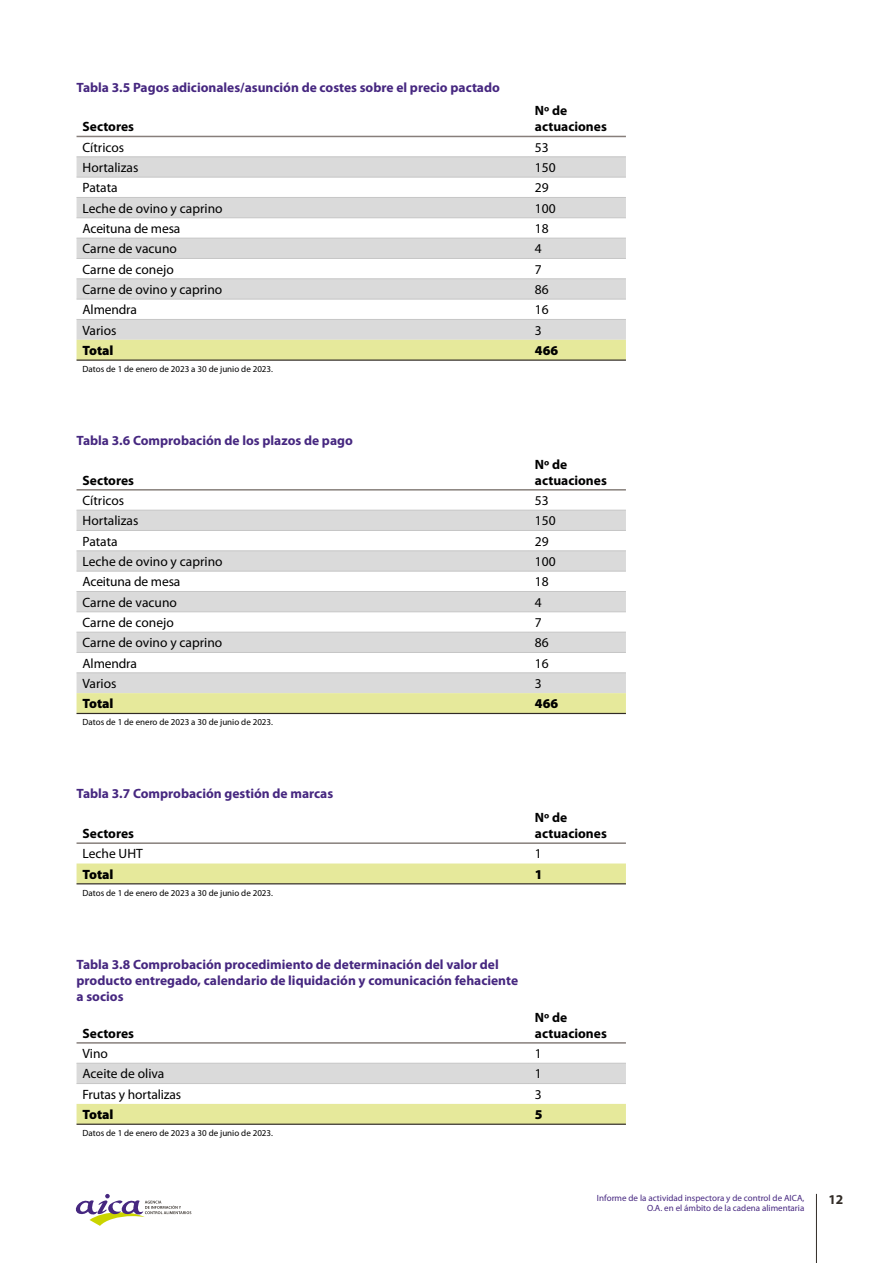
<style>
.page{position:relative;width:893px;height:1263px;background:#fff}
.page>*{position:absolute;margin:0;border:0;box-sizing:border-box;transform-origin:0 0}
.t1{font:13.5px "Myriad Pro";color:#000}
.t2{font:700 13.5px/16.2px "Myriad Pro";color:#462780}
.t3{font:700 13.5px/16.2px "Myriad Pro";color:#000}
.t4{font:900 13.5px "Myriad Pro";color:#000}
.t5{font:700 13.5px "Myriad Pro";color:#312b26}
.t6{font:9px "Myriad Pro";color:#000}
.t7{font:9px/10.8px "Myriad Pro";color:#462780;text-align:right}
</style>
<div class="page">
<hr style="left:816px;top:1194px;width:1px;height:69px;background:#312b26">
<svg style="left:75px;top:1194px;width:116px;height:32px"></svg>
<svg style="left:77px;top:158px;width:549px;height:182px;fill:#dadada"></svg>
<div style="left:77px;top:340px;width:549px;height:19px;background:#e6e99b"></div>
<hr style="left:77px;top:136px;width:452px;height:1px;background:#877f7b">
<hr style="left:529px;top:136px;width:97px;height:1px;background:#877f7b">
<hr style="left:77px;top:359px;width:452px;height:2px;background:#312b26">
<hr style="left:529px;top:359px;width:97px;height:2px;background:#312b26">
<hr style="left:77px;top:157px;width:452px;height:1px;background:#c6c6c6">
<hr style="left:529px;top:157px;width:97px;height:1px;background:#c6c6c6">
<hr style="left:77px;top:177px;width:452px;height:1px;background:#c6c6c6">
<hr style="left:529px;top:177px;width:97px;height:1px;background:#c6c6c6">
<hr style="left:77px;top:197px;width:452px;height:1px;background:#c6c6c6">
<hr style="left:529px;top:197px;width:97px;height:1px;background:#c6c6c6">
<hr style="left:77px;top:218px;width:452px;height:1px;background:#c6c6c6">
<hr style="left:529px;top:218px;width:97px;height:1px;background:#c6c6c6">
<hr style="left:77px;top:238px;width:452px;height:1px;background:#c6c6c6">
<hr style="left:529px;top:238px;width:97px;height:1px;background:#c6c6c6">
<hr style="left:77px;top:258px;width:452px;height:1px;background:#c6c6c6">
<hr style="left:529px;top:258px;width:97px;height:1px;background:#c6c6c6">
<hr style="left:77px;top:279px;width:452px;height:1px;background:#c6c6c6">
<hr style="left:529px;top:279px;width:97px;height:1px;background:#c6c6c6">
<hr style="left:77px;top:299px;width:452px;height:1px;background:#c6c6c6">
<hr style="left:529px;top:299px;width:97px;height:1px;background:#c6c6c6">
<hr style="left:77px;top:319px;width:452px;height:1px;background:#c6c6c6">
<hr style="left:529px;top:319px;width:97px;height:1px;background:#c6c6c6">
<svg style="left:77px;top:511px;width:549px;height:182px;fill:#dadada"></svg>
<svg style="left:77px;top:693px;width:549px;height:20px;background:#e5e79a"></svg>
<hr style="left:77px;top:489px;width:452px;height:2px;background:#877f7b">
<hr style="left:529px;top:489px;width:97px;height:2px;background:#877f7b">
<hr style="left:77px;top:713px;width:452px;height:1px;background:#312b26">
<hr style="left:529px;top:713px;width:97px;height:1px;background:#312b26">
<hr style="left:77px;top:510px;width:452px;height:1px;background:#c6c6c6">
<hr style="left:529px;top:510px;width:97px;height:1px;background:#c6c6c6">
<hr style="left:77px;top:530px;width:452px;height:1px;background:#c6c6c6">
<hr style="left:529px;top:530px;width:97px;height:1px;background:#c6c6c6">
<hr style="left:77px;top:550px;width:452px;height:1px;background:#c6c6c6">
<hr style="left:529px;top:550px;width:97px;height:1px;background:#c6c6c6">
<hr style="left:77px;top:571px;width:452px;height:1px;background:#c6c6c6">
<hr style="left:529px;top:571px;width:97px;height:1px;background:#c6c6c6">
<hr style="left:77px;top:591px;width:452px;height:1px;background:#c6c6c6">
<hr style="left:529px;top:591px;width:97px;height:1px;background:#c6c6c6">
<hr style="left:77px;top:611px;width:452px;height:1px;background:#c6c6c6">
<hr style="left:529px;top:611px;width:97px;height:1px;background:#c6c6c6">
<hr style="left:77px;top:632px;width:452px;height:1px;background:#c6c6c6">
<hr style="left:529px;top:632px;width:97px;height:1px;background:#c6c6c6">
<hr style="left:77px;top:652px;width:452px;height:1px;background:#c6c6c6">
<hr style="left:529px;top:652px;width:97px;height:1px;background:#c6c6c6">
<hr style="left:77px;top:672px;width:452px;height:1px;background:#c6c6c6">
<hr style="left:529px;top:672px;width:97px;height:1px;background:#c6c6c6">
<div style="left:77px;top:863px;width:549px;height:20px;background:#e6e99b"></div>
<hr style="left:77px;top:842px;width:452px;height:2px;background:#877f7b">
<hr style="left:529px;top:842px;width:97px;height:2px;background:#877f7b">
<hr style="left:77px;top:883px;width:452px;height:1px;background:#312b26">
<hr style="left:529px;top:883px;width:97px;height:1px;background:#312b26">
<div style="left:77px;top:1064px;width:549px;height:19px;background:#dadada"></div>
<div style="left:77px;top:1104px;width:549px;height:19px;background:#e6e99b"></div>
<hr style="left:77px;top:1042px;width:452px;height:2px;background:#877f7b">
<hr style="left:529px;top:1042px;width:97px;height:2px;background:#877f7b">
<hr style="left:77px;top:1123px;width:452px;height:2px;background:#312b26">
<hr style="left:529px;top:1123px;width:97px;height:2px;background:#312b26">
<hr style="left:77px;top:1063px;width:452px;height:1px;background:#c6c6c6">
<hr style="left:529px;top:1063px;width:97px;height:1px;background:#c6c6c6">
<hr style="left:77px;top:1083px;width:452px;height:1px;background:#c6c6c6">
<hr style="left:529px;top:1083px;width:97px;height:1px;background:#c6c6c6">
<p class="t2" style="left:77px;top:79px;width:425px">Tabla 3.5 Pagos adicionales/asunción de costes sobre el precio pactado</p>
<p class="t3" style="left:83px;top:118px;width:53px">Sectores</p>
<p class="t3" style="left:535px;top:102px;width:73px">Nº de actuaciones</p>
<p class="t1" style="left:83px;top:139px;width:43px">Cítricos</p>
<p class="t1" style="left:535px;top:139px;width:15px">53</p>
<p class="t1" style="left:83px;top:159px;width:57px">Hortalizas</p>
<p class="t1" style="left:535px;top:159px;width:22px">150</p>
<p class="t1" style="left:83px;top:179px;width:37px">Patata</p>
<p class="t1" style="left:535px;top:179px;width:15px">29</p>
<p class="t1" style="left:83px;top:200px;width:142px">Leche de ovino y caprino</p>
<p class="t1" style="left:535px;top:200px;width:22px">100</p>
<p class="t1" style="left:83px;top:220px;width:99px">Aceituna de mesa</p>
<p class="t1" style="left:535px;top:220px;width:15px">18</p>
<p class="t1" style="left:83px;top:240px;width:96px">Carne de vacuno</p>
<p class="t1" style="left:535px;top:240px;width:8px">4</p>
<p class="t1" style="left:83px;top:261px;width:93px">Carne de conejo</p>
<p class="t1" style="left:535px;top:261px;width:8px">7</p>
<p class="t1" style="left:83px;top:281px;width:141px">Carne de ovino y caprino</p>
<p class="t1" style="left:535px;top:281px;width:15px">86</p>
<p class="t1" style="left:83px;top:301px;width:56px">Almendra</p>
<p class="t1" style="left:535px;top:301px;width:15px">16</p>
<p class="t1" style="left:83px;top:322px;width:35px">Varios</p>
<p class="t1" style="left:535px;top:322px;width:8px">3</p>
<p class="t4" style="left:83px;top:341px;width:33px">Total</p>
<p class="t4" style="left:535px;top:341px;width:25px">466</p>
<p class="t6" style="left:83px;top:363px;width:192px">Datos de 1 de enero de 2023 a 30 de junio de 2023.</p>
<p class="t2" style="left:77px;top:432px;width:278px">Tabla 3.6 Comprobación de los plazos de pago</p>
<p class="t3" style="left:83px;top:472px;width:53px">Sectores</p>
<p class="t3" style="left:535px;top:455px;width:73px">Nº de actuaciones</p>
<p class="t1" style="left:83px;top:492px;width:43px">Cítricos</p>
<p class="t1" style="left:535px;top:492px;width:15px">53</p>
<p class="t1" style="left:83px;top:512px;width:57px">Hortalizas</p>
<p class="t1" style="left:535px;top:512px;width:22px">150</p>
<p class="t1" style="left:83px;top:533px;width:37px">Patata</p>
<p class="t1" style="left:535px;top:533px;width:15px">29</p>
<p class="t1" style="left:83px;top:553px;width:142px">Leche de ovino y caprino</p>
<p class="t1" style="left:535px;top:553px;width:22px">100</p>
<p class="t1" style="left:83px;top:573px;width:99px">Aceituna de mesa</p>
<p class="t1" style="left:535px;top:573px;width:15px">18</p>
<p class="t1" style="left:83px;top:594px;width:96px">Carne de vacuno</p>
<p class="t1" style="left:535px;top:594px;width:8px">4</p>
<p class="t1" style="left:83px;top:614px;width:93px">Carne de conejo</p>
<p class="t1" style="left:535px;top:614px;width:8px">7</p>
<p class="t1" style="left:83px;top:634px;width:141px">Carne de ovino y caprino</p>
<p class="t1" style="left:535px;top:634px;width:15px">86</p>
<p class="t1" style="left:83px;top:655px;width:56px">Almendra</p>
<p class="t1" style="left:535px;top:655px;width:15px">16</p>
<p class="t1" style="left:83px;top:675px;width:35px">Varios</p>
<p class="t1" style="left:535px;top:675px;width:8px">3</p>
<p class="t4" style="left:83px;top:695px;width:33px">Total</p>
<p class="t4" style="left:535px;top:695px;width:25px">466</p>
<p class="t6" style="left:83px;top:717px;width:192px">Datos de 1 de enero de 2023 a 30 de junio de 2023.</p>
<p class="t2" style="left:77px;top:785px;width:258px">Tabla 3.7 Comprobación gestión de marcas</p>
<p class="t3" style="left:83px;top:825px;width:53px">Sectores</p>
<p class="t3" style="left:535px;top:809px;width:73px">Nº de actuaciones</p>
<p class="t1" style="left:83px;top:845px;width:62px">Leche UHT</p>
<p class="t1" style="left:535px;top:845px;width:8px">1</p>
<p class="t4" style="left:83px;top:865px;width:33px">Total</p>
<p class="t4" style="left:535px;top:865px;width:9px">1</p>
<p class="t6" style="left:83px;top:887px;width:192px">Datos de 1 de enero de 2023 a 30 de junio de 2023.</p>
<p class="t2" style="left:77px;top:956px;width:443px">Tabla 3.8 Comprobación procedimiento de determinación del valor del producto entregado, calendario de liquidación y comunicación fehaciente a socios</p>
<p class="t3" style="left:83px;top:1025px;width:53px">Sectores</p>
<p class="t3" style="left:535px;top:1008px;width:73px">Nº de actuaciones</p>
<p class="t1" style="left:83px;top:1045px;width:27px">Vino</p>
<p class="t1" style="left:535px;top:1045px;width:8px">1</p>
<p class="t1" style="left:83px;top:1065px;width:83px">Aceite de oliva</p>
<p class="t1" style="left:535px;top:1065px;width:8px">1</p>
<p class="t1" style="left:83px;top:1086px;width:100px">Frutas y hortalizas</p>
<p class="t1" style="left:535px;top:1086px;width:8px">3</p>
<p class="t4" style="left:83px;top:1105px;width:33px">Total</p>
<p class="t4" style="left:535px;top:1105px;width:9px">5</p>
<p class="t6" style="left:83px;top:1127px;width:192px">Datos de 1 de enero de 2023 a 30 de junio de 2023.</p>
<p class="t7" style="left:597px;top:1192px;width:209px">Informe de la actividad inspectora y de control de AICA,<br>O.A. en el ámbito de la cadena alimentaria</p>
<p class="t5" style="left:828px;top:1191px;width:16px">12</p>
</div>
